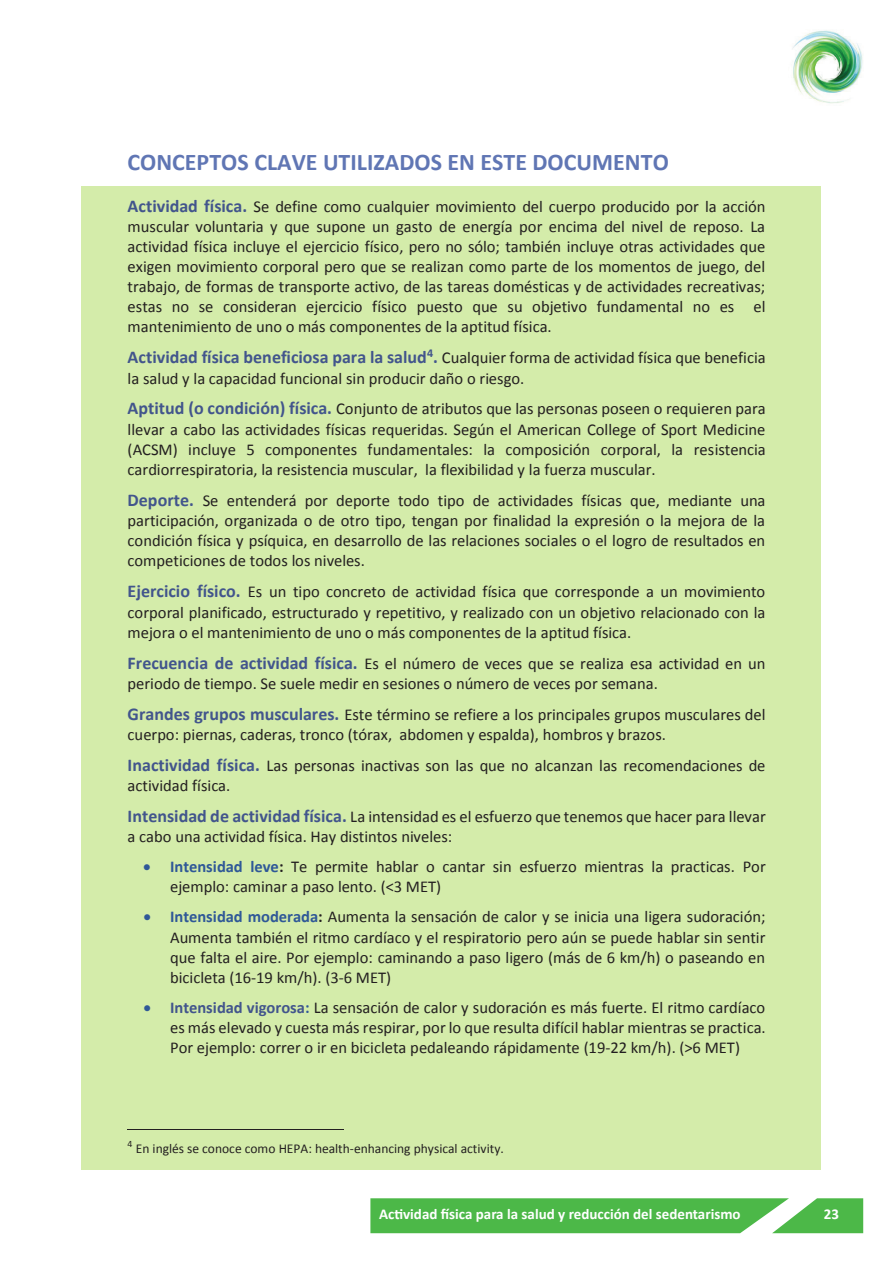
<style>
.page{position:relative;width:893px;height:1263px;background:#fff}
.page>*{position:absolute;margin:0;border:0;box-sizing:border-box;transform-origin:0 0}
.t1{font:700 24px "Calibri";color:#6076b4}
.t2{font:16.5px/20.1px "Calibri";color:#231f20;text-align:justify}
.t3{font:700 15px "Calibri";color:#fff}
.t4{font:13.5px "Calibri";color:#231f20}
.s1{font-weight:700;font-size:18px;color:#42558c}
.s2{color:#2f5897}
.s3{font-weight:700;color:#2f5897}
.s4{font-weight:700}
.s5{font-weight:700;color:#42558c}
</style>
<div class="page">
<div style="left:81px;top:187px;width:739px;height:983px;background:#d4ecaa"></div>
<hr style="left:128px;top:1129px;width:216px;height:1px;background:#231f20">
<img style="left:792px;top:30px;width:71px;height:74px">
<svg style="left:370px;top:1198px;width:493px;height:35px;background:#58bc54"></svg>
<p class="t1" style="left:128px;top:146px;width:543px">CONCEPTOS CLAVE UTILIZADOS EN ESTE DOCUMENTO</p>
<p class="t2" style="left:128px;top:196px;width:639px"><span class="s1">Actividad física.</span> Se define como cualquier movimiento del cuerpo producido por la acción muscular voluntaria y que supone un gasto de energía por encima del nivel de reposo. La actividad física incluye el ejercicio físico, pero no sólo; también incluye otras actividades que exigen movimiento corporal pero que se realizan como parte de los momentos de juego, del trabajo, de formas de transporte activo, de las tareas domésticas y de actividades recreativas; estas no se consideran ejercicio físico puesto que su objetivo fundamental no es el mantenimiento de uno o más componentes de la aptitud física.</p>
<p class="t2" style="left:128px;top:348px;width:640px"><span class="s1">Actividad física beneficiosa para la salud</span><sup>4</sup><span class="s1">.</span> Cualquier forma de actividad física que beneficia la salud y la capacidad funcional sin producir daño o riesgo.</p>
<p class="t2" style="left:128px;top:399px;width:640px"><span class="s1">Aptitud (o condición) física.</span> Conjunto de atributos que las personas poseen o requieren para llevar a cabo las actividades físicas requeridas. Según el American College of Sport Medicine (ACSM) incluye 5 componentes fundamentales: la composición corporal, la resistencia cardiorrespiratoria, la resistencia muscular, la flexibilidad y la fuerza muscular.</p>
<p class="t2" style="left:128px;top:490px;width:639px"><span class="s1">Deporte.</span> Se entenderá por deporte todo tipo de actividades físicas que, mediante una participación, organizada o de otro tipo, tengan por finalidad la expresión o la mejora de la condición física y psíquica, en desarrollo de las relaciones sociales o el logro de resultados en competiciones de todos los niveles.</p>
<p class="t2" style="left:128px;top:582px;width:639px"><span class="s1">Ejercicio físico.</span> Es un tipo concreto de actividad física que corresponde a un movimiento corporal planificado, estructurado y repetitivo, y realizado con un objetivo relacionado con la mejora o el mantenimiento de uno o más componentes de la aptitud física.</p>
<p class="t2" style="left:128px;top:653px;width:639px"><span class="s1">Frecuencia de actividad física.</span> Es el número de veces que se realiza esa actividad en un periodo de tiempo. Se suele medir en sesiones o número de veces por semana.</p>
<p class="t2" style="left:128px;top:704px;width:639px"><span class="s1">Grandes grupos musculares.</span> Este término se refiere a los principales grupos musculares del cuerpo: piernas, caderas, tronco (tórax, abdomen y espalda), hombros y brazos.</p>
<p class="t2" style="left:128px;top:755px;width:639px"><span class="s1">Inactividad física.</span> Las personas inactivas son las que no alcanzan las recomendaciones de actividad física.</p>
<p class="t2" style="left:128px;top:806px;width:640px"><span class="s1">Intensidad de actividad física.</span> La intensidad es el esfuerzo que tenemos que hacer para llevar a cabo una actividad física. Hay distintos niveles:</p>
<p class="t2" style="left:170px;top:857px;width:597px;text-indent:-27px"><span class="s2">•</span> <span class="s3">Intensidad leve</span><span class="s4">:</span> Te permite hablar o cantar sin esfuerzo mientras la practicas. Por ejemplo: caminar a paso lento. (&lt;3 MET)</p>
<p class="t2" style="left:170px;top:907px;width:597px;text-indent:-27px"><span class="s2">•</span> <span class="s3">Intensidad moderada</span><span class="s4">:</span> Aumenta la sensación de calor y se inicia una ligera sudoración; Aumenta también el ritmo cardíaco y el respiratorio pero aún se puede hablar sin sentir que falta el aire. Por ejemplo: caminando a paso ligero (más de 6 km/h) o paseando en bicicleta (16‐19 km/h). (3-6 MET)</p>
<p class="t2" style="left:170px;top:997px;width:597px;text-indent:-27px"><span class="s2">•</span> <span class="s5">Intensidad vigorosa</span><span class="s3">:</span> La sensación de calor y sudoración es más fuerte. El ritmo cardíaco es más elevado y cuesta más respirar, por lo que resulta difícil hablar mientras se practica.<br>Por ejemplo: correr o ir en bicicleta pedaleando rápidamente (19‐22 km/h). (&gt;6 MET)</p>
<p class="t4" style="left:128px;top:1139px;width:378px"><sup>4</sup> En inglés se conoce como HEPA: health‐enhancing physical activity.</p>
<p class="t3" style="left:379px;top:1204px;width:363px">Actividad física para la salud y reducción del sedentarismo</p>
<p class="t3" style="left:824px;top:1204px;width:17px">23</p>
</div>
